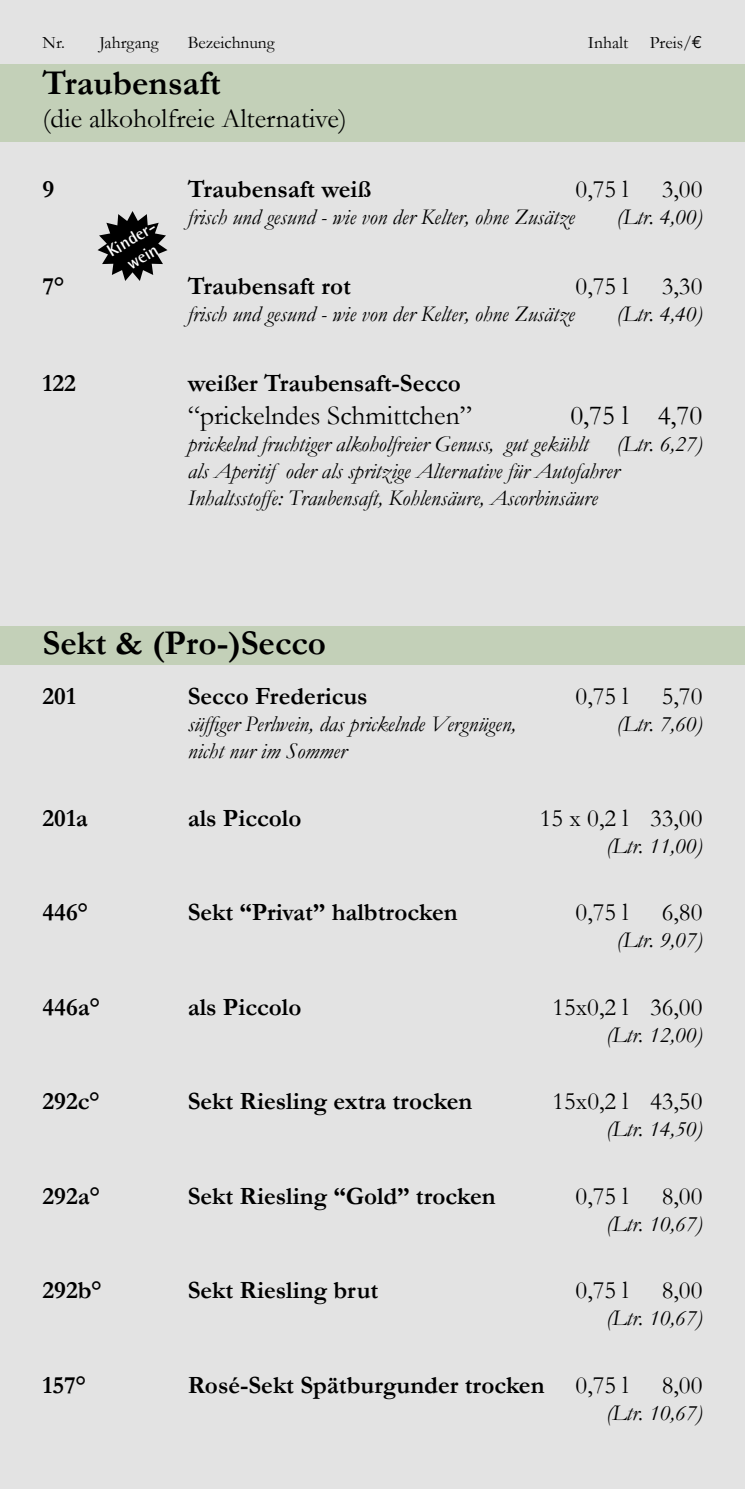
<style>
.page{position:relative;width:745px;height:1489px;background:#fff}
.page>*{position:absolute;margin:0;border:0;box-sizing:border-box;transform-origin:0 0}
.t1{font:700 35px "Garamond";color:#000}
.t2{font:27.5px "Garamond";color:#000}
.t3{font:700 25px "Garamond";color:#000}
.t4{font:25px "Garamond";color:#000}
.t5{font:italic 22.5px/27px "Garamond";color:#000}
.t6{font:17.5px "Garamond";color:#000}
.t7{font:700 17.25px/21.2px "AT Rotis Semi Sans";color:#fff;text-align:center}
.s1{font-family:"Euro Mono"}
.s2{font-weight:400}
</style>
<div class="page">
<div style="left:0;top:0;width:744px;height:1488px;background:#e3e3e3"></div>
<hr style="left:744px;top:0;width:1px;height:1488px;background:#e3e3e3">
<div style="left:0;top:625px;width:744px;height:39px;background:#c3d0b8"></div>
<div style="left:0;top:64px;width:744px;height:78px;background:#c3d0b8"></div>
<svg style="left:97px;top:211px;width:70px;height:70px"></svg>
<p class="t6" style="left:43px;top:32px;width:117px">Nr. Jahrgang</p>
<p class="t6" style="left:188px;top:32px;width:88px">Bezeichnung</p>
<p class="t6" style="left:587px;top:32px;width:116px">Inhalt Preis/<span class="s1">E</span></p>
<h1 class="t1" style="left:43px;top:62px;width:180px">Traubensaft</h1>
<p class="t2" style="left:43px;top:102px;width:306px">(die alkoholfreie Alternative)</p>
<p class="t3" style="left:43px;top:174px;width:13px">9</p>
<p class="t3" style="left:188px;top:174px;width:185px">Traubensaft weiß</p>
<p class="t4" style="left:575px;top:174px;width:54px">0,75 l</p>
<p class="t4" style="left:661px;top:174px;width:42px">3,00</p>
<p class="t5" style="left:188px;top:203px;width:388px">frisch und gesund - wie von der Kelter, ohne Zusätze</p>
<p class="t5" style="left:616px;top:203px;width:87px">(Ltr. 4,00)</p>
<p class="t7" style="left:103px;top:243px;width:56px;rotate:-31deg">Kinder&shy;wein</p>
<p class="t3" style="left:43px;top:271px;width:23px">7°</p>
<p class="t3" style="left:188px;top:271px;width:165px">Traubensaft rot</p>
<p class="t4" style="left:575px;top:271px;width:54px">0,75 l</p>
<p class="t4" style="left:661px;top:271px;width:42px">3,30</p>
<p class="t5" style="left:188px;top:300px;width:388px">frisch und gesund - wie von der Kelter, ohne Zusätze</p>
<p class="t5" style="left:616px;top:300px;width:87px">(Ltr. 4,40)</p>
<p class="t3" style="left:43px;top:368px;width:35px">122</p>
<p class="t3" style="left:188px;top:368px;width:274px">weißer Traubensaft-Secco</p>
<p class="t2" style="left:188px;top:399px;width:286px">“prickelndes Schmittchen”</p>
<p class="t2" style="left:570px;top:399px;width:133px">0,75 l 4,70</p>
<p class="t5" style="left:188px;top:430px;width:402px">prickelnd fruchtiger alkoholfreier Genuss, gut gekühlt</p>
<p class="t5" style="left:188px;top:430px;width:516px;text-indent:428px">(Ltr. 6,27) als Aperitif oder als spritzige Alternative für Autofahrer<br>Inhaltsstoffe: Traubensaft, Kohlensäure, Ascorbinsäure</p>
<h1 class="t1" style="left:43px;top:622px;width:285px">Sekt &amp; (Pro-)Secco</h1>
<p class="t3" style="left:43px;top:681px;width:35px">201</p>
<p class="t3" style="left:188px;top:681px;width:181px">Secco Fredericus</p>
<p class="t4" style="left:575px;top:681px;width:54px">0,75 l</p>
<p class="t4" style="left:661px;top:681px;width:42px">5,70</p>
<p class="t5" style="left:188px;top:710px;width:330px">süffiger Perlwein, das prickelnde Vergnügen,</p>
<p class="t5" style="left:616px;top:710px;width:87px">(Ltr. 7,60)</p>
<p class="t5" style="left:188px;top:737px;width:160px">nicht nur im Sommer</p>
<p class="t3" style="left:43px;top:802px;width:47px">201a</p>
<p class="t3" style="left:188px;top:802px;width:115px">als Piccolo</p>
<p class="t4" style="left:539px;top:802px;width:164px">15 x 0,2 l 33,00</p>
<p class="t5" style="left:605px;top:831px;width:98px">(Ltr. 11,00)</p>
<p class="t3" style="left:43px;top:897px;width:47px">446°</p>
<p class="t3" style="left:188px;top:897px;width:271px">Sekt “Privat” halbtrocken</p>
<p class="t4" style="left:575px;top:897px;width:54px">0,75 l</p>
<p class="t4" style="left:661px;top:897px;width:42px">6,80</p>
<p class="t5" style="left:616px;top:926px;width:87px">(Ltr. 9,07)</p>
<p class="t3" style="left:43px;top:991px;width:59px">446a°</p>
<p class="t3" style="left:188px;top:991px;width:115px">als Piccolo</p>
<p class="t4" style="left:552px;top:991px;width:151px">15x0,2 l 36,00</p>
<p class="t5" style="left:605px;top:1020px;width:98px">(Ltr. 12,00)</p>
<p class="t3" style="left:43px;top:1086px;width:58px">292c°</p>
<p class="t3" style="left:188px;top:1086px;width:286px">Sekt Riesling extra trocken</p>
<p class="t4" style="left:552px;top:1086px;width:151px">15x0,2 l 43,50</p>
<p class="t5" style="left:605px;top:1115px;width:98px">(Ltr. 14,50)</p>
<p class="t3" style="left:43px;top:1180px;width:59px">292a°</p>
<p class="t3" style="left:188px;top:1180px;width:309px">Sekt Riesling “Gold” trocken</p>
<p class="t4" style="left:575px;top:1180px;width:54px">0,75 l</p>
<p class="t4" style="left:661px;top:1180px;width:42px">8,00</p>
<p class="t5" style="left:605px;top:1209px;width:98px">(Ltr. 10,67)</p>
<p class="t3" style="left:43px;top:1275px;width:60px">292b°</p>
<p class="t3" style="left:188px;top:1275px;width:192px">Sekt Riesling brut</p>
<p class="t4" style="left:575px;top:1275px;width:54px">0,75 l</p>
<p class="t4" style="left:661px;top:1275px;width:42px">8,00</p>
<p class="t5" style="left:605px;top:1304px;width:98px">(Ltr. 10,67)</p>
<p class="t3" style="left:43px;top:1369px;width:45px">157°</p>
<p class="t3" style="left:188px;top:1369px;width:442px">Rosé-Sekt Spätburgunder trocken <span class="s2">0,75 l</span></p>
<p class="t4" style="left:661px;top:1369px;width:42px">8,00</p>
<p class="t5" style="left:605px;top:1398px;width:98px">(Ltr. 10,67)</p>
</div>
